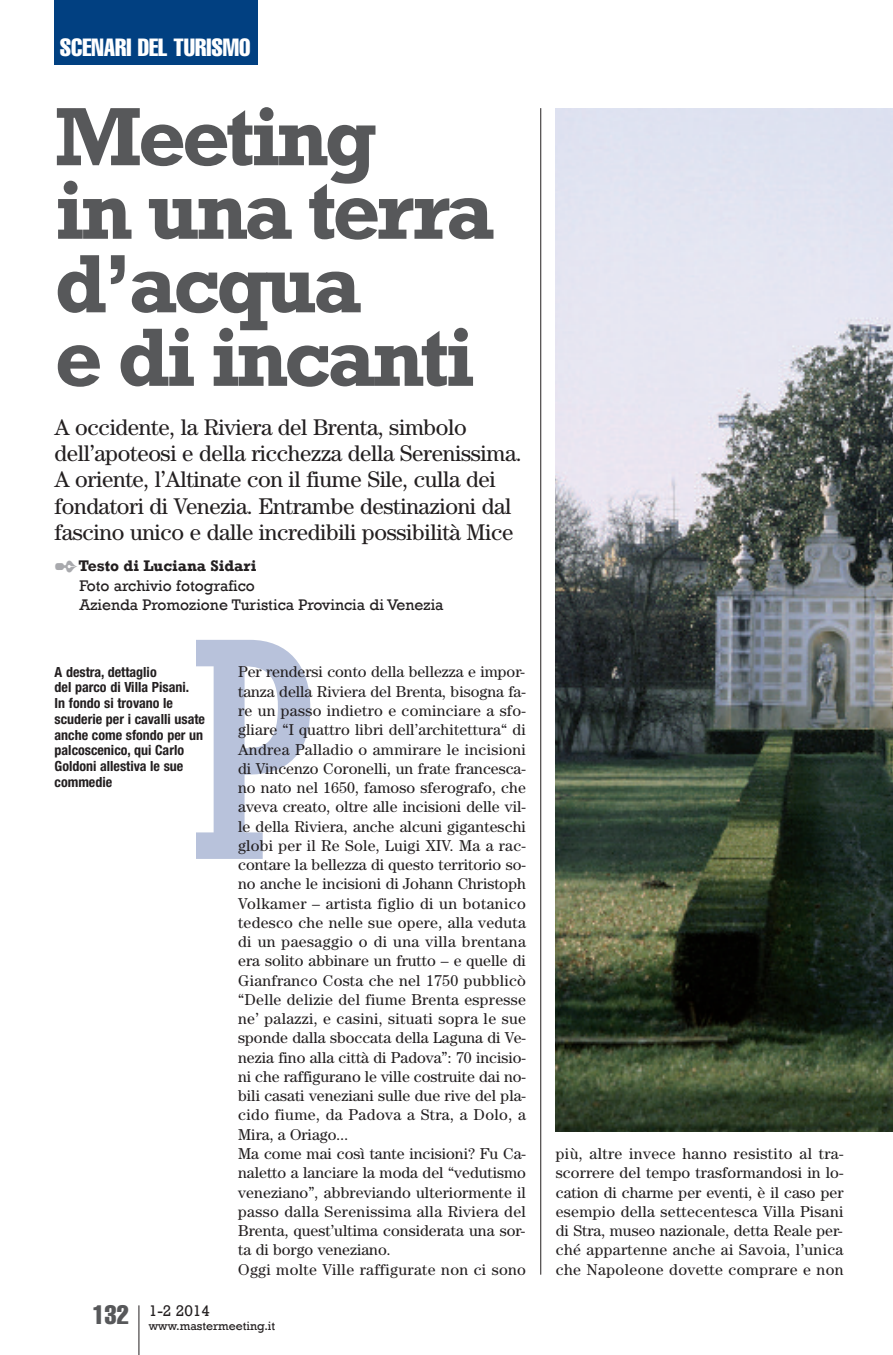
<style>
.page{position:relative;width:893px;height:1355px;background:#fff}
.page>*{position:absolute;margin:0;border:0;box-sizing:border-box;transform-origin:0 0}
.t1{font:700 84px/73.5px "Rockwell";letter-spacing:-.05em;color:#57585a}
.t2{font:extra-condensed 24.5px "Helvetica";color:#fff}
.t3{font:22.75px/26.2px "Century";letter-spacing:-.015em;color:#231f20}
.t4{font:15.75px/19.2px "Century";letter-spacing:.005em;color:#231f20}
.t5{font:15.75px/19.2px "Rockwell";color:#231f20}
.t6{font:700 condensed 14px/15.8px "Helvetica Neue";color:#231f20}
.t7{font:12.25px "Rockwell";color:#231f20}
.s1{color:#a8a9ad}
.s2{font-weight:700}
</style>
<div class="page">
<hr style="left:540px;top:108px;width:1px;height:1166px;background:#231f20">
<hr style="left:138px;top:1305px;width:1px;height:49px;background:#231f20">
<div style="left:55px;top:0;width:203px;height:64px;background:#014081"></div>
<svg style="left:196px;top:639px;width:114px;height:219px"></svg>
<img style="left:556px;top:108px;width:337px;height:1022px">
<h2 class="t2" style="left:60px;top:39px;width:192px">SCENARI DEL TURISMO</h2>
<h1 class="t1" style="left:55px;top:98px;width:442px">Meeting<br>in una terra d’acqua<br>e di incanti</h1>
<p class="t3" style="left:55px;top:416px;width:469px">A occidente, la Riviera del Brenta, simbolo dell’apoteosi e della ricchezza della Serenissima.<br>A oriente, l’Altinate con il fiume Sile, culla dei fondatori di Venezia. Entrambe destinazioni dal fascino unico e dalle incredibili possibilità Mice</p>
<p class="t5" style="left:79px;top:556px;width:366px;text-indent:-25px"><span class="s1">✒</span><span class="s2">Testo di Luciana Sidari<br></span>Foto archivio fotografico<br>Azienda Promozione Turistica Provincia di Venezia</p>
<p class="t6" style="left:55px;top:665px;width:152px">A destra, dettaglio<br>del parco di Villa Pisani.<br>In fondo si trovano le scuderie per i cavalli usate anche come sfondo per un palcoscenico, qui Carlo<br>Goldoni allestiva le sue commedie</p>
<p class="t4" style="left:238px;top:663px;width:289px">Per rendersi conto della bellezza e impor&shy;tanza della Riviera del Brenta, bisogna fa&shy;re un passo indietro e cominciare a sfo&shy;gliare “I quattro libri dell’architettura“ di Andrea Palladio o ammirare le incisioni di Vincenzo Coronelli, un frate francesca&shy;no nato nel 1650, famoso sferografo, che aveva creato, oltre alle incisioni delle vil&shy;le della Riviera, anche alcuni giganteschi globi per il Re Sole, Luigi XIV. Ma a rac&shy;contare la bellezza di questo territorio so&shy;no anche le incisioni di Johann Christoph Volkamer – artista figlio di un botanico tedesco che nelle sue opere, alla veduta di un paesaggio o di una villa brentana era solito abbinare un frutto – e quelle di Gianfranco Costa che nel 1750 pubblicò “Delle delizie del fiume Brenta espresse ne’ palazzi, e casini, situati sopra le sue sponde dalla sboccata della Laguna di Ve&shy;nezia fino alla città di Padova”: 70 incisio&shy;ni che raffigurano le ville costruite dai no&shy;bili casati veneziani sulle due rive del pla&shy;cido fiume, da Padova a Stra, a Dolo, a Mira, a Oriago...<br>Ma come mai così tante incisioni? Fu Ca&shy;naletto a lanciare la moda del “vedutismo veneziano”, abbreviando ulteriormente il passo dalla Serenissima alla Riviera del Brenta, quest’ultima considerata una sor&shy;ta di borgo veneziano.<br>Oggi molte Ville raffigurate non ci sono</p>
<p class="t7" style="left:92px;top:1318px;width:184px"><sup>132</sup> www.mastermeeting.it</p>
<p class="t5" style="left:149px;top:1300px;width:63px">1-2 2014</p>
<p class="t4" style="left:556px;top:1145px;width:289px;text-align:justify">più, altre invece hanno resistito al tra&shy;scorrere del tempo trasformandosi in lo&shy;cation di charme per eventi, è il caso per esempio della settecentesca Villa Pisani di Stra, museo nazionale, detta Reale per&shy;ché appartenne anche ai Savoia, l’unica che Napoleone dovette comprare e non</p>
</div>
